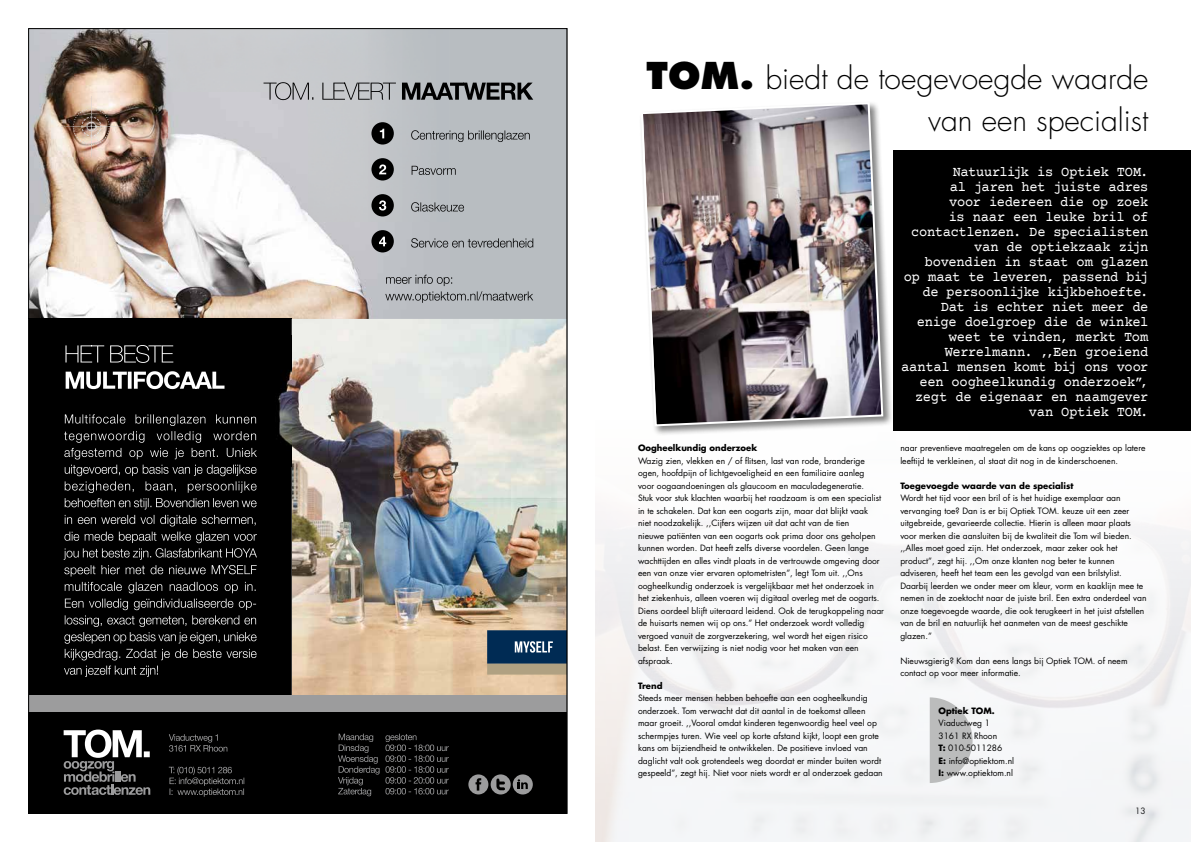
<style>
.page{position:relative;width:1191px;height:842px;background:#fff}
.page>*{position:absolute;margin:0;border:0;box-sizing:border-box;transform-origin:0 0}
.t1{font:300 30px/42px "Futura Std";color:#000;text-align:right}
.t2{font:14px/15px "Courier Prime";letter-spacing:-.02em;color:#fff;text-align:right}
.t3{font:8.5px/12.5px "Futura Std";color:#000}
.t4{font:700 8.5px "Futura Std";color:#000}
.s1{font-weight:800;font-size:36px}
.s2{font-weight:700}
</style>
<div class="page">
<div style="left:893px;top:151px;width:298px;height:280px;background:#000"></div>
<svg style="left:929px;top:697px;width:43px;height:86px"></svg>
<div style="left:639px;top:100px;width:254px;height:336px;background:#000;opacity:.5"></div>
<img style="left:640px;top:101px;width:244px;height:326px">
<div style="left:29px;top:29px;width:538px;height:290px;background:#b8bdc1"></div>
<img style="left:30px;top:30px;width:397px;height:289px">
<img style="left:73px;top:108px;width:36px;height:37px">
<img style="left:61px;top:126px;width:61px;height:1px">
<img style="left:91px;top:96px;width:1px;height:61px">
<svg style="left:81px;top:117px;width:20px;height:20px"></svg>
<svg style="left:263px;top:82px;width:270px;height:18px"></svg>
<svg style="left:385px;top:275px;width:148px;height:28px"></svg>
<svg style="left:411px;top:130px;width:119px;height:12px"></svg>
<svg style="left:411px;top:238px;width:122px;height:10px"></svg>
<svg style="left:411px;top:166px;width:45px;height:9px"></svg>
<div style="left:371px;top:122px;width:23px;height:23px;background:#000;border-radius:50%"></div>
<svg style="left:380px;top:129px;width:4px;height:9px"></svg>
<div style="left:371px;top:158px;width:23px;height:22px;background:#000;border-radius:50%"></div>
<svg style="left:379px;top:164px;width:7px;height:10px"></svg>
<div style="left:371px;top:194px;width:23px;height:22px;background:#000;border-radius:50%"></div>
<svg style="left:379px;top:200px;width:7px;height:11px"></svg>
<div style="left:371px;top:230px;width:23px;height:22px;background:#000;border-radius:50%"></div>
<svg style="left:379px;top:237px;width:7px;height:9px"></svg>
<svg style="left:411px;top:202px;width:53px;height:10px"></svg>
<img style="left:292px;top:319px;width:273px;height:377px">
<div style="left:30px;top:320px;width:262px;height:376px;background:#000"></div>
<img style="left:29px;top:319px;width:263px;height:1px">
<svg style="left:64px;top:666px;width:94px;height:11px"></svg>
<svg style="left:64px;top:599px;width:192px;height:61px;background:#212121"></svg>
<svg style="left:65px;top:582px;width:191px;height:11px;background:#2b2b2b"></svg>
<svg style="left:64px;top:532px;width:193px;height:44px;background:#232323"></svg>
<svg style="left:65px;top:515px;width:191px;height:11px;background:#2d2d2d"></svg>
<svg style="left:65px;top:465px;width:191px;height:44px;background:#232323"></svg>
<svg style="left:64px;top:414px;width:193px;height:45px;background:#1f1f1f"></svg>
<div style="left:29px;top:696px;width:538px;height:16px;background:#9c9c9d"></div>
<div style="left:29px;top:712px;width:538px;height:101px;background:#000"></div>
<svg style="left:64px;top:729px;width:86px;height:66px"></svg>
<svg style="left:169px;top:767px;width:75px;height:30px"></svg>
<svg style="left:169px;top:734px;width:58px;height:18px"></svg>
<svg style="left:468px;top:774px;width:43px;height:20px"></svg>
<div style="left:513px;top:774px;width:20px;height:20px;background:#9c9c9d;border-radius:50%"></div>
<svg style="left:517px;top:779px;width:11px;height:10px"></svg>
<svg style="left:338px;top:734px;width:111px;height:62px"></svg>
<svg style="left:66px;top:371px;width:158px;height:18px"></svg>
<svg style="left:65px;top:345px;width:108px;height:18px;background:#2e2e2e"></svg>
<svg style="left:487px;top:630px;width:78px;height:45px;background:#3e576b"></svg>
<img style="left:270px;top:336px;width:60px;height:130px">
<h1 class="t1" style="left:646px;top:57px;width:503px"><span class="s1">TOM.</span> biedt de toegevoegde waarde van een specialist</h1>
<p class="t4" style="left:638px;top:442px;width:121px">Oogheelkundig onderzoek</p>
<p class="t3" style="left:638px;top:454px;width:247px">Wazig zien, vlekken en / of flitsen, last van rode, branderige ogen, hoofdpijn of lichtgevoeligheid en een familiaire aanleg<br>voor oogaandoeningen als glaucoom en maculadegeneratie.<br>Stuk voor stuk klachten waarbij het raadzaam is om een specialist in te schakelen. Dat kan een oogarts zijn, maar dat blijkt vaak<br>niet noodzakelijk. ,,Cijfers wijzen uit dat acht van de tien<br>nieuwe patiënten van een oogarts ook prima door ons geholpen kunnen worden. Dat heeft zelfs diverse voordelen. Geen lange wachttijden en alles vindt plaats in de vertrouwde omgeving door een van onze vier ervaren optometristen”, legt Tom uit. ,,Ons oogheelkundig onderzoek is vergelijkbaar met het onderzoek in het ziekenhuis, alleen voeren wij digitaal overleg met de oogarts.<br>Diens oordeel blijft uiteraard leidend. Ook de terugkoppeling naar de huisarts nemen wij op ons.” Het onderzoek wordt volledig vergoed vanuit de zorgverzekering, wel wordt het eigen risico belast. Een verwijzing is niet nodig voor het maken van een afspraak.</p>
<p class="t4" style="left:638px;top:680px;width:26px">Trend</p>
<p class="t3" style="left:638px;top:692px;width:246px">Steeds meer mensen hebben behoefte aan een oogheelkundig onderzoek. Tom verwacht dat dit aantal in de toekomst alleen maar groeit. ,,Vooral omdat kinderen tegenwoordig heel veel op schermpjes turen. Wie veel op korte afstand kijkt, loopt een grote kans om bijziendheid te ontwikkelen. De positieve invloed van daglicht valt ook grotendeels weg doordat er minder buiten wordt gespeeld”, zegt hij. Niet voor niets wordt er al onderzoek gedaan</p>
<p class="t2" style="left:901px;top:165px;width:249px">Natuurlijk is Optiek TOM.<br>al jaren het juiste adres<br>voor iedereen die op zoek<br>is naar een leuke bril of contactlenzen. De specialisten van de optiekzaak zijn bovendien in staat om glazen<br>op maat te leveren, passend bij de persoonlijke kijkbehoefte.<br>Dat is echter niet meer de enige doelgroep die de winkel weet te vinden, merkt Tom<br>Werrelmann. ,,Een groeiend aantal mensen komt bij ons voor een oogheelkundig onderzoek”, zegt de eigenaar en naamgever van Optiek TOM.</p>
<p class="t3" style="left:900px;top:442px;width:247px">naar preventieve maatregelen om de kans op oogziektes op latere leeftijd te verkleinen, al staat dit nog in de kinderschoenen.</p>
<p class="t4" style="left:900px;top:480px;width:175px">Toegevoegde waarde van de specialist</p>
<p class="t3" style="left:900px;top:492px;width:248px">Wordt het tijd voor een bril of is het huidige exemplaar aan vervanging toe? Dan is er bij Optiek TOM. keuze uit een zeer uitgebreide, gevarieerde collectie. Hierin is alleen maar plaats voor merken die aansluiten bij de kwaliteit die Tom wil bieden. ,,Alles moet goed zijn. Het onderzoek, maar zeker ook het product”, zegt hij. ,,Om onze klanten nog beter te kunnen adviseren, heeft het team een les gevolgd van een brilstylist.<br>Daarbij leerden we onder meer om kleur, vorm en kaaklijn mee te nemen in de zoektocht naar de juiste bril. Een extra onderdeel van onze toegevoegde waarde, die ook terugkeert in het juist afstellen van de bril en natuurlijk het aanmeten van de meest geschikte glazen.”</p>
<p class="t3" style="left:900px;top:654px;width:229px">Nieuwsgierig? Kom dan eens langs bij Optiek TOM. of neem contact op voor meer informatie.</p>
<p class="t4" style="left:938px;top:705px;width:58px">Optiek TOM.</p>
<p class="t3" style="left:938px;top:717px;width:77px">Viaductweg 1<br>3161 RX Rhoon<br><span class="s2">T:</span> 010-5011286<br><span class="s2">E:</span> info@optiektom.nl<br><span class="s2">I:</span> www.optiektom.nl</p>
<p class="t3" style="left:1135px;top:804px;width:12px">13</p>
</div>
